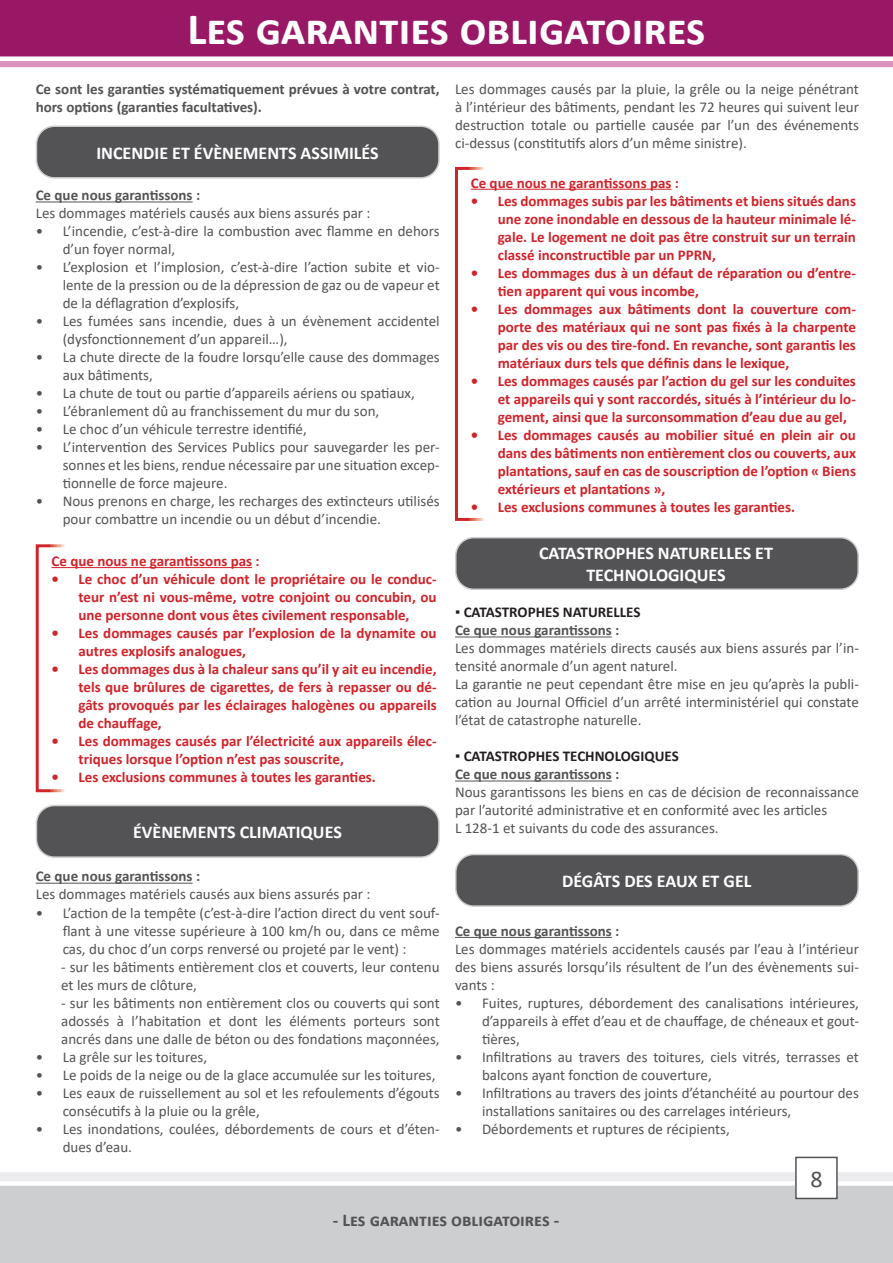
<style>
.page{position:relative;width:893px;height:1263px;background:#fff}
.page>*{position:absolute;margin:0;border:0;box-sizing:border-box;transform-origin:0 0}
.t1{font:700 45px "Calibri";color:#fff}
.t2{font:24px "Calibri";color:#535355}
.t3{font:700 18px "Calibri";color:#fff}
.t4{font:700 18px "Calibri";color:#535355}
.t5{font:15px/18px "Calibri";color:#535355}
.t6{font:700 15px/18px "Calibri";color:#d1232a;text-align:justify}
.t7{font:700 15px/18px "Calibri";color:#535355}
.t8{font:700 15px "Calibri";color:#231f20}
</style>
<div class="page">
<svg style="left:0;top:61px;width:893px;height:7px"></svg>
<div style="left:0;top:0;width:893px;height:57px;background:#991866"></div>
<div style="left:0;top:1172px;width:893px;height:9px;background:#ececee"></div>
<div style="left:0;top:1185px;width:893px;height:78px;background:#cdced0"></div>
<div style="left:796px;top:1157px;width:41px;height:41px;background:#fff"></div>
<div style="left:795px;top:1157px;width:43px;height:42px;border:2px solid #535355"></div>
<hr style="left:36px;top:201px;width:157px;height:1px;background:#535355">
<div style="left:36px;top:126px;width:403px;height:52px;background:#535355;border-radius:18px"></div>
<div style="left:36px;top:125px;width:404px;height:54px;border:2px solid #cdced0;border-radius:18px"></div>
<hr style="left:51px;top:567px;width:201px;height:1px;background:#d1232a">
<div style="left:36px;top:544px;width:404px;height:248px;border:3px solid #fff"></div>
<div style="left:36px;top:805px;width:403px;height:52px;background:#535355;border-radius:18px"></div>
<div style="left:36px;top:805px;width:404px;height:53px;border:2px solid #cdced0;border-radius:18px"></div>
<hr style="left:455px;top:636px;width:157px;height:1px;background:#535355">
<hr style="left:455px;top:780px;width:157px;height:1px;background:#535355">
<div style="left:456px;top:538px;width:402px;height:51px;background:#535355;border-radius:18px"></div>
<div style="left:455px;top:537px;width:404px;height:53px;border:2px solid #cdced0;border-radius:18px"></div>
<hr style="left:471px;top:189px;width:200px;height:1px;background:#d1232a">
<div style="left:455px;top:167px;width:404px;height:354px;border:3px solid #fff"></div>
<hr style="left:36px;top:883px;width:157px;height:1px;background:#535355">
<div style="left:456px;top:854px;width:402px;height:52px;background:#535355;border-radius:18px"></div>
<div style="left:455px;top:854px;width:404px;height:53px;border:2px solid #cdced0;border-radius:18px"></div>
<hr style="left:455px;top:937px;width:157px;height:1px;background:#535355">
<p class="t1" style="left:187px;top:-2px;width:520px">Les garanties obligatoires</p>
<p class="t7" style="left:36px;top:80px;width:405px">Ce sont les garanties systématiquement prévues à votre contrat, hors options (garanties facultatives).</p>
<p class="t3" style="left:96px;top:140px;width:284px">INCENDIE ET ÉVÈNEMENTS ASSIMILÉS</p>
<p class="t7" style="left:36px;top:186px;width:166px">Ce que nous garantissons :</p>
<p class="t5" style="left:36px;top:204px;width:336px">Les dommages matériels causés aux biens assurés par :</p>
<p class="t5" style="left:63px;top:222px;width:378px;text-indent:-27px">• L’incendie, c’est-à-dire la combustion avec flamme en dehors d’un foyer normal,</p>
<p class="t5" style="left:63px;top:258px;width:378px;text-align:justify;text-indent:-27px">• L’explosion et l’implosion, c’est-à-dire l’action subite et vio&shy;lente de la pression ou de la dépression de gaz ou de vapeur et de la déflagration d’explosifs,</p>
<p class="t5" style="left:63px;top:312px;width:378px;text-indent:-27px">• Les fumées sans incendie, dues à un évènement accidentel (dysfonctionnement d’un appareil…),</p>
<p class="t5" style="left:63px;top:348px;width:378px;text-indent:-27px">• La chute directe de la foudre lorsqu’elle cause des dommages aux bâtiments,</p>
<p class="t5" style="left:36px;top:384px;width:381px">• La chute de tout ou partie d’appareils aériens ou spatiaux,</p>
<p class="t5" style="left:36px;top:402px;width:345px">• L’ébranlement dû au franchissement du mur du son,</p>
<p class="t5" style="left:36px;top:420px;width:273px">• Le choc d’un véhicule terrestre identifié,</p>
<p class="t5" style="left:63px;top:438px;width:378px;text-align:justify;text-indent:-27px">• L’intervention des Services Publics pour sauvegarder les per&shy;sonnes et les biens, rendue nécessaire par une situation excep&shy;tionnelle de force majeure.</p>
<p class="t5" style="left:63px;top:492px;width:378px;text-indent:-27px">• Nous prenons en charge, les recharges des extincteurs utilisés pour combattre un incendie ou un début d’incendie.</p>
<p class="t6" style="left:51px;top:552px;width:210px">Ce que nous ne garantissons pas :</p>
<p class="t6" style="left:78px;top:570px;width:360px;text-indent:-27px">• Le choc d’un véhicule dont le propriétaire ou le conduc&shy;teur n’est ni vous-même, votre conjoint ou concubin, ou une personne dont vous êtes civilement responsable,</p>
<p class="t6" style="left:78px;top:624px;width:360px;text-indent:-27px">• Les dommages causés par l’explosion de la dynamite ou autres explosifs analogues,</p>
<p class="t6" style="left:78px;top:660px;width:360px;text-indent:-27px">• Les dommages dus à la chaleur sans qu’il y ait eu incendie, tels que brûlures de cigarettes, de fers à repasser ou dé&shy;gâts provoqués par les éclairages halogènes ou appareils de chauffage,</p>
<p class="t6" style="left:78px;top:732px;width:360px;text-indent:-27px">• Les dommages causés par l’électricité aux appareils élec&shy;triques lorsque l’option n’est pas souscrite,</p>
<p class="t6" style="left:51px;top:768px;width:326px">• Les exclusions communes à toutes les garanties.</p>
<p class="t3" style="left:133px;top:819px;width:210px">ÉVÈNEMENTS CLIMATIQUES</p>
<p class="t7" style="left:36px;top:867px;width:166px">Ce que nous garantissons :</p>
<p class="t5" style="left:36px;top:885px;width:336px">Les dommages matériels causés aux biens assurés par :</p>
<p class="t5" style="left:63px;top:903px;width:378px;text-align:justify;text-indent:-27px">• L’action de la tempête (c’est-à-dire l’action direct du vent souf&shy;flant à une vitesse supérieure à 100 km/h ou, dans ce même cas, du choc d’un corps renversé ou projeté par le vent) :</p>
<p class="t5" style="left:61px;top:957px;width:380px">- sur les bâtiments entièrement clos et couverts, leur contenu et les murs de clôture,</p>
<p class="t5" style="left:61px;top:993px;width:380px;text-align:justify">- sur les bâtiments non entièrement clos ou couverts qui sont adossés à l’habitation et dont les éléments porteurs sont ancrés dans une dalle de béton ou des fondations maçonnées,</p>
<p class="t5" style="left:36px;top:1047px;width:173px">• La grêle sur les toitures,</p>
<p class="t5" style="left:36px;top:1065px;width:401px">• Le poids de la neige ou de la glace accumulée sur les toitures,</p>
<p class="t5" style="left:63px;top:1083px;width:378px;text-indent:-27px">• Les eaux de ruissellement au sol et les refoulements d’égouts consécutifs à la pluie ou la grêle,</p>
<p class="t5" style="left:63px;top:1119px;width:378px;text-indent:-27px">• Les inondations, coulées, débordements de cours et d’éten&shy;dues d’eau.</p>
<p class="t5" style="left:455px;top:80px;width:405px;text-align:justify">Les dommages causés par la pluie, la grêle ou la neige pénétrant à l’intérieur des bâtiments, pendant les 72 heures qui suivent leur destruction totale ou partielle causée par l’un des événements ci-dessus (constitutifs alors d’un même sinistre).</p>
<p class="t6" style="left:471px;top:173px;width:210px">Ce que nous ne garantissons pas :</p>
<p class="t6" style="left:498px;top:191px;width:360px;text-indent:-27px">• Les dommages subis par les bâtiments et biens situés dans une zone inondable en dessous de la hauteur minimale lé&shy;gale. Le logement ne doit pas être construit sur un terrain classé inconstructible par un PPRN,</p>
<p class="t6" style="left:498px;top:263px;width:360px;text-indent:-27px">• Les dommages dus à un défaut de réparation ou d’entre&shy;tien apparent qui vous incombe,</p>
<p class="t6" style="left:498px;top:299px;width:360px;text-indent:-27px">• Les dommages aux bâtiments dont la couverture com&shy;porte des matériaux qui ne sont pas fixés à la charpente par des vis ou des tire-fond. En revanche, sont garantis les matériaux durs tels que définis dans le lexique,</p>
<p class="t6" style="left:498px;top:371px;width:360px;text-indent:-27px">• Les dommages causés par l’action du gel sur les conduites et appareils qui y sont raccordés, situés à l’intérieur du lo&shy;gement, ainsi que la surconsommation d’eau due au gel,</p>
<p class="t6" style="left:498px;top:425px;width:360px;text-indent:-27px">• Les dommages causés au mobilier situé en plein air ou dans des bâtiments non entièrement clos ou couverts, aux plantations, sauf en cas de souscription de l’option « Biens extérieurs et plantations »,</p>
<p class="t6" style="left:471px;top:497px;width:326px">• Les exclusions communes à toutes les garanties.</p>
<p class="t3" style="left:539px;top:541px;width:235px">CATASTROPHES NATURELLES ET</p>
<p class="t3" style="left:586px;top:562px;width:141px">TECHNOLOGIQUES</p>
<p class="t8" style="left:455px;top:602px;width:187px">▪ CATASTROPHES NATURELLES</p>
<p class="t7" style="left:455px;top:621px;width:166px">Ce que nous garantissons :</p>
<p class="t5" style="left:455px;top:639px;width:405px">Les dommages matériels directs causés aux biens assurés par l’in&shy;tensité anormale d’un agent naturel.</p>
<p class="t5" style="left:455px;top:675px;width:405px;text-align:justify">La garantie ne peut cependant être mise en jeu qu’après la publi&shy;cation au Journal Officiel d’un arrêté interministériel qui constate l’état de catastrophe naturelle.</p>
<p class="t8" style="left:455px;top:746px;width:225px">▪ CATASTROPHES TECHNOLOGIQUES</p>
<p class="t7" style="left:455px;top:765px;width:166px">Ce que nous garantissons :</p>
<p class="t5" style="left:455px;top:783px;width:405px">Nous garantissons les biens en cas de décision de reconnaissance par l’autorité administrative et en conformité avec les articles</p>
<p class="t5" style="left:455px;top:819px;width:265px">L 128-1 et suivants du code des assurances.</p>
<p class="t3" style="left:562px;top:868px;width:191px">DÉGÂTS DES EAUX ET GEL</p>
<p class="t7" style="left:455px;top:921px;width:166px">Ce que nous garantissons :</p>
<p class="t5" style="left:455px;top:939px;width:405px;text-align:justify">Les dommages matériels accidentels causés par l’eau à l’intérieur des biens assurés lorsqu’ils résultent de l’un des évènements sui&shy;vants :</p>
<p class="t5" style="left:482px;top:993px;width:378px;text-align:justify;text-indent:-27px">• Fuites, ruptures, débordement des canalisations intérieures, d’appareils à effet d’eau et de chauffage, de chéneaux et gout&shy;tières,</p>
<p class="t5" style="left:482px;top:1047px;width:378px;text-indent:-27px">• Infiltrations au travers des toitures, ciels vitrés, terrasses et balcons ayant fonction de couverture,</p>
<p class="t5" style="left:482px;top:1083px;width:378px;text-indent:-27px">• Infiltrations au travers des joints d’étanchéité au pourtour des installations sanitaires ou des carrelages intérieurs,</p>
<p class="t5" style="left:455px;top:1119px;width:276px">• Débordements et ruptures de récipients,</p>
<p class="t2" style="left:810px;top:1162px;width:14px">8</p>
<p class="t4" style="left:333px;top:1207px;width:228px">- Les garanties obligatoires -</p>
</div>
